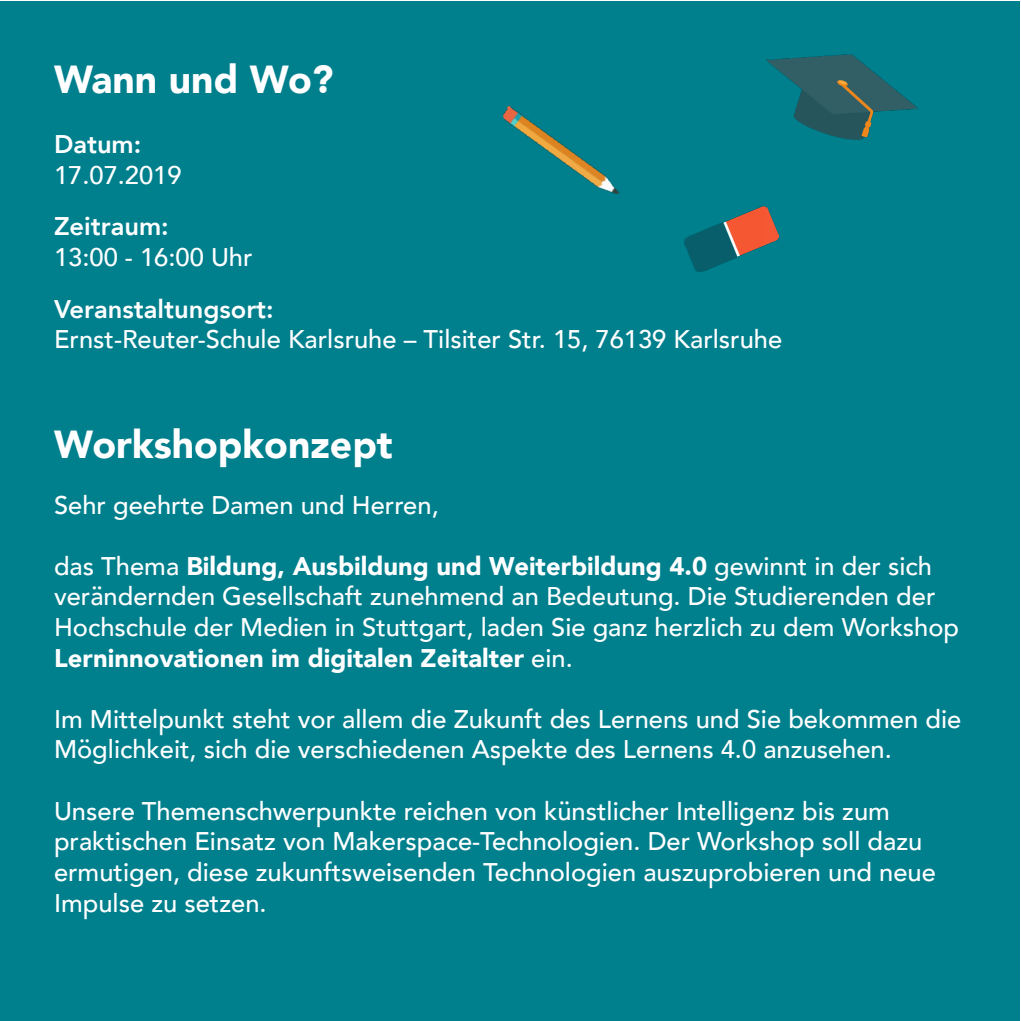
<style>
.page{position:relative;width:1021px;height:1021px;background:#fff}
.page>*{position:absolute;margin:0;border:0;box-sizing:border-box;transform-origin:0 0}
.t1{font:900 39px "Avenir";color:#fff}
.t2{font:500 25.5px/30.6px "Avenir";color:#fff}
.t3{font:800 25.5px "Avenir";color:#fff}
.s1{font-weight:900}
</style>
<div class="page">
<div style="left:1px;top:1px;width:1019px;height:1019px;background:#007f8d"></div>
<img style="left:766px;top:54px;width:151px;height:85px">
<img style="left:502px;top:106px;width:117px;height:88px">
<img style="left:685px;top:207px;width:93px;height:65px">
<h1 class="t1" style="left:54px;top:46px;width:281px">Wann und Wo?</h1>
<p class="t3" style="left:54px;top:124px;width:89px">Datum:</p>
<p class="t2" style="left:54px;top:158px;width:129px">17.07.2019</p>
<p class="t3" style="left:54px;top:207px;width:116px">Zeitraum:</p>
<p class="t2" style="left:54px;top:240px;width:200px">13:00 - 16:00 Uhr</p>
<p class="t3" style="left:54px;top:289px;width:221px">Veranstaltungsort:</p>
<p class="t2" style="left:54px;top:323px;width:729px">Ernst-Reuter-Schule Karlsruhe – Tilsiter Str. 15, 76139 Karlsruhe</p>
<h1 class="t1" style="left:54px;top:411px;width:340px">Workshopkonzept</h1>
<p class="t2" style="left:54px;top:488px;width:386px">Sehr geehrte Damen und Herren,</p>
<p class="t2" style="left:54px;top:549px;width:906px">das Thema <span class="s1">Bildung, Ausbildung und Weiterbildung 4.0</span> gewinnt in der sich verändernden Gesellschaft zunehmend an Bedeutung. Die Studierenden der Hochschule der Medien in Stuttgart, laden Sie ganz herzlich zu dem Workshop <span class="s1">Lerninnovationen im digitalen Zeitalter</span> ein.</p>
<p class="t2" style="left:54px;top:702px;width:908px">Im Mittelpunkt steht vor allem die Zukunft des Lernens und Sie bekommen die<br>Möglichkeit, sich die verschiedenen Aspekte des Lernens 4.0 anzusehen.</p>
<p class="t2" style="left:54px;top:794px;width:883px">Unsere Themenschwerpunkte reichen von künstlicher Intelligenz bis zum praktischen Einsatz von Makerspace-Technologien. Der Workshop soll dazu ermutigen, diese zukunftsweisenden Technologien auszuprobieren und neue Impulse zu setzen.</p>
</div>
